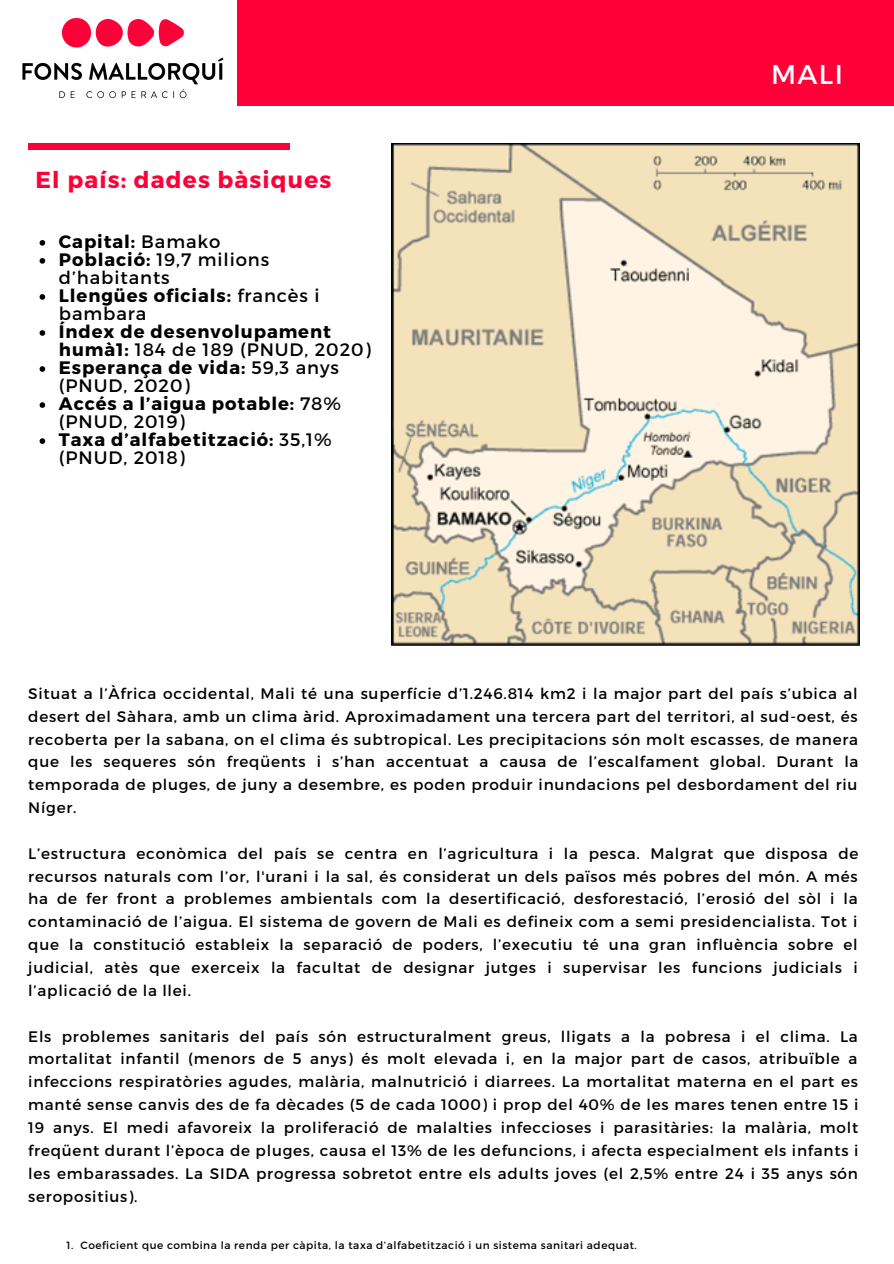
<style>
.page{position:relative;width:894px;height:1264px;background:#fff}
.page>*{position:absolute;margin:0;border:0;box-sizing:border-box;transform-origin:0 0}
.t1{font:27px "Montserrat";color:#fff}
.t2{font:700 23.1px "Montserrat";letter-spacing:.05em;color:#fe0037}
.t3{font:700 18px/18px "Montserrat";letter-spacing:.05em;color:#000}
.t4{font:18px/18px "Montserrat";letter-spacing:.05em;color:#000}
.t5{font:15.15px/22.8px "Montserrat";letter-spacing:.05em;color:#000;text-align:justify}
.t6{font:10.5px "Montserrat";letter-spacing:.05em;color:#000}
.s1{font-weight:400}
.s2{font-weight:700}
</style>
<div class="page">
<div style="left:237px;top:0;width:656px;height:105px;background:#fe0037"></div>
<img style="left:22px;top:17px;width:202px;height:82px">
<div style="left:28px;top:143px;width:262px;height:6px;background:#fe0037"></div>
<img style="left:392px;top:143px;width:467px;height:503px">
<svg style="left:40px;top:240px;width:5px;height:6px"></svg>
<svg style="left:40px;top:258px;width:5px;height:6px"></svg>
<svg style="left:40px;top:294px;width:5px;height:6px"></svg>
<svg style="left:40px;top:330px;width:5px;height:6px"></svg>
<svg style="left:40px;top:366px;width:5px;height:6px"></svg>
<svg style="left:40px;top:402px;width:5px;height:6px"></svg>
<svg style="left:40px;top:438px;width:5px;height:6px"></svg>
<p class="t2" style="left:36px;top:165px;width:297px">El país: dades bàsiques</p>
<p class="t3" style="left:59px;top:231px;width:163px">Capital: <span class="s1">Bamako</span></p>
<p class="t4" style="left:59px;top:249px;width:212px"><span class="s2">Població:</span> 19,7 milions d’habitants</p>
<p class="t3" style="left:59px;top:286px;width:262px">Llengües oficials: <span class="s1">francès i bambara</span></p>
<p class="t3" style="left:59px;top:322px;width:313px">Índex de desenvolupament humà1: <span class="s1">184 de 189 (PNUD, 2020)</span></p>
<p class="t4" style="left:59px;top:358px;width:281px"><span class="s2">Esperança de vida:</span> 59,3 anys (PNUD, 2020)</p>
<p class="t3" style="left:59px;top:394px;width:283px">Accés a l’aigua potable: <span class="s1">78% (PNUD, 2019)</span></p>
<p class="t3" style="left:59px;top:430px;width:274px">Taxa d’alfabetització: <span class="s1">35,1% (PNUD, 2018)</span></p>
<p class="t1" style="left:771px;top:56px;width:73px">MALI</p>
<p class="t5" style="left:28px;top:681px;width:831px">Situat a l’Àfrica occidental, Mali té una superfície d’1.246.814 km2 i la major part del país s’ubica al desert del Sàhara, amb un clima àrid. Aproximadament una tercera part del territori, al sud-oest, és recoberta per la sabana, on el clima és subtropical. Les precipitacions són molt escasses, de manera que les sequeres són freqüents i s’han accentuat a causa de l’escalfament global. Durant la temporada de pluges, de juny a desembre, es poden produir inundacions pel desbordament del riu Níger.</p>
<p class="t5" style="left:28px;top:841px;width:831px">L’estructura econòmica del país se centra en l’agricultura i la pesca. Malgrat que disposa de recursos naturals com l’or, l'urani i la sal, és considerat un dels països més pobres del món. A més ha de fer front a problemes ambientals com la desertificació, desforestació, l’erosió del sòl i la contaminació de l’aigua. El sistema de govern de Mali es defineix com a semi presidencialista. Tot i que la constitució estableix la separació de poders, l’executiu té una gran influència sobre el judicial, atès que exerceix la facultat de designar jutges i supervisar les funcions judicials i l’aplicació de la llei.</p>
<p class="t5" style="left:28px;top:1024px;width:831px">Els problemes sanitaris del país són estructuralment greus, lligats a la pobresa i el clima. La mortalitat infantil (menors de 5 anys) és molt elevada i, en la major part de casos, atribuïble a infeccions respiratòries agudes, malària, malnutrició i diarrees. La mortalitat materna en el part es manté sense canvis des de fa dècades (5 de cada 1000) i prop del 40% de les mares tenen entre 15 i 19 anys. El medi afavoreix la proliferació de malalties infeccioses i parasitàries: la malària, molt freqüent durant l’època de pluges, causa el 13% de les defuncions, i afecta especialment els infants i les embarassades. La SIDA progressa sobretot entre els adults joves (el 2,5% entre 24 i 35 anys són seropositius).</p>
<p class="t6" style="left:67px;top:1238px;width:571px">1. Coeficient que combina la renda per càpita, la taxa d’alfabetització i un sistema sanitari adequat.</p>
</div>
